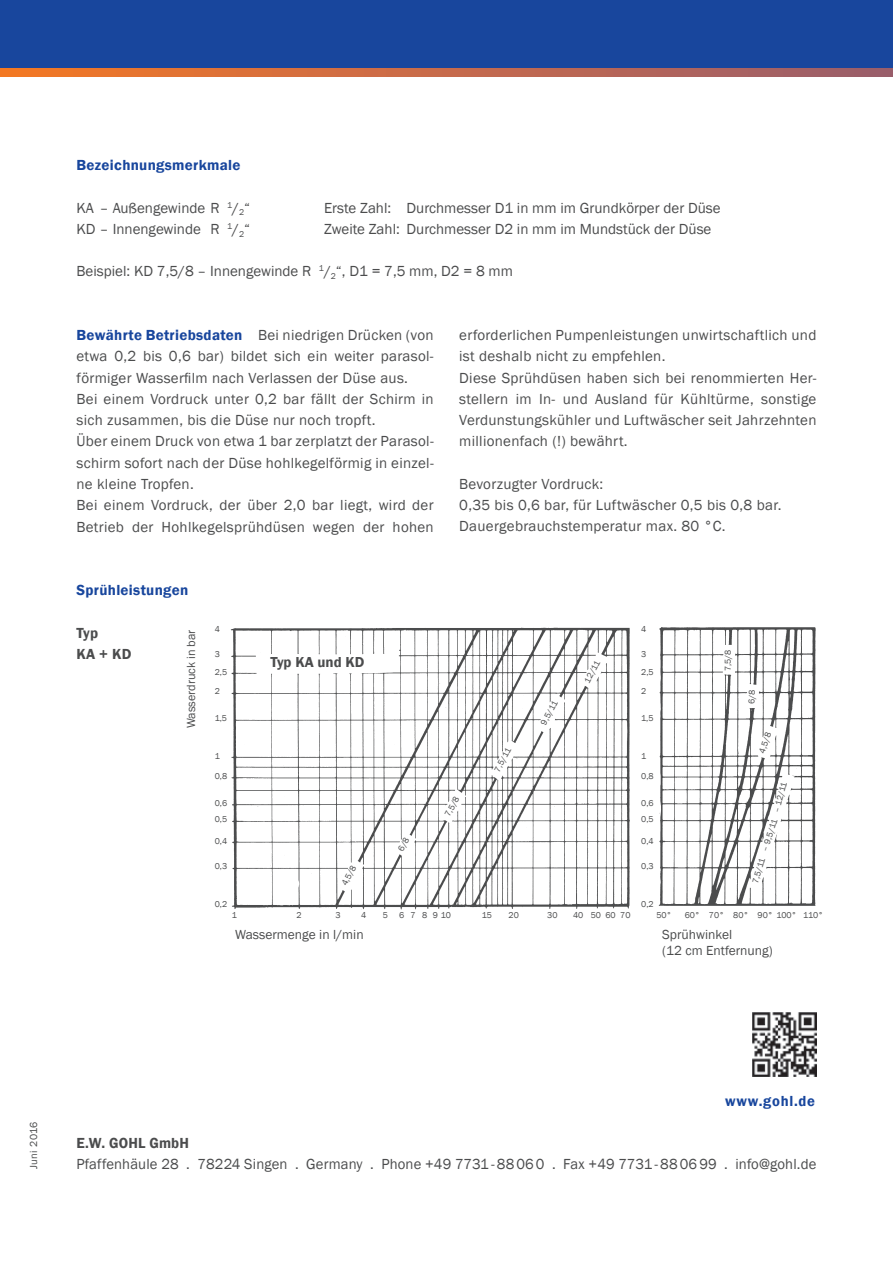
<style>
.page{position:relative;width:893px;height:1263px;background:#fff}
.page>*{position:absolute;margin:0;border:0;box-sizing:border-box;transform-origin:0 0}
.t1{font:15px/21.3px "Franklin Gothic";letter-spacing:.02em;color:#4b4c4d}
.t2{font:15px "Franklin Gothic";color:#4b4c4d}
.t3{font:600 15px "Franklin Gothic";letter-spacing:.02em;color:#18469d}
.t4{font:600 15px/21.3px "Franklin Gothic";letter-spacing:.01em;color:#4b4c4d}
.t5{font:600 15px "Franklin Gothic";letter-spacing:.05em;color:#18469d}
.t6{font:600 14.85px "Franklin Gothic";color:#4b4c4d}
.t7{font:13.5px/16.2px "Franklin Gothic";color:#4b4c4d}
.t8{font:12.15px "Franklin Gothic";color:#4b4c4d}
.t9{font:10.5px "Franklin Gothic";letter-spacing:.04em;color:#4b4c4d}
.t10{font:8.85px "Franklin Gothic";color:#4b4c4d}
.t11{font:8.7px/17.2px "Franklin Gothic";color:#4b4c4d}
.s1{font-weight:600;color:#18469d}
</style>
<div class="page">
<div style="left:0;top:51px;width:893px;height:26px;background:linear-gradient(to right,#f47825,#995d6e)"></div>
<div style="left:0;top:0;width:893px;height:68px;background:#18469d"></div>
<img style="left:753px;top:1012px;width:63px;height:64px">
<img style="left:230px;top:627px;width:586px;height:283px">
<svg style="left:398px;top:837px;width:12px;height:14px"></svg>
<svg style="left:749px;top:690px;width:7px;height:13px"></svg>
<p class="t3" style="left:77px;top:156px;width:165px">Bezeichnungsmerkmale</p>
<p class="t2" style="left:77px;top:198px;width:175px">KA – Außengewinde R <sup>1</sup>/<sub>2</sub>“</p>
<p class="t2" style="left:324px;top:198px;width:398px">Erste Zahl: Durchmesser D1 in mm im Grundkörper der Düse</p>
<p class="t2" style="left:77px;top:220px;width:175px">KD – Innengewinde R <sup>1</sup>/<sub>2</sub>“</p>
<p class="t2" style="left:324px;top:220px;width:389px">Zweite Zahl: Durchmesser D2 in mm im Mundstück der Düse</p>
<p class="t2" style="left:77px;top:262px;width:438px">Beispiel: KD 7,5/8 – Innengewinde R <sup>1</sup>/<sub>2</sub>“, D1 = 7,5 mm, D2 = 8 mm</p>
<p class="t1" style="left:77px;top:325px;width:359px"><span class="s1">Bewährte Betriebsdaten</span> Bei niedrigen Drücken (von etwa 0,2 bis 0,6 bar) bildet sich ein weiter parasol&shy;förmiger Wasserfilm nach Verlassen der Düse aus.<br>Bei einem Vordruck unter 0,2 bar fällt der Schirm in sich zusammen, bis die Düse nur noch tropft.<br>Über einem Druck von etwa 1 bar zerplatzt der Parasol&shy;schirm sofort nach der Düse hohlkegelförmig in einzel&shy;ne kleine Tropfen.<br>Bei einem Vordruck, der über 2,0 bar liegt, wird der Betrieb der Hohlkegelsprühdüsen wegen der hohen</p>
<p class="t1" style="left:459px;top:325px;width:359px">erforderlichen Pumpenleistungen unwirtschaftlich und ist deshalb nicht zu empfehlen.<br>Diese Sprühdüsen haben sich bei renommierten Her&shy;stellern im In- und Ausland für Kühltürme, sonstige Verdunstungskühler und Luftwäscher seit Jahrzehnten millionenfach (!) bewährt.</p>
<p class="t1" style="left:459px;top:474px;width:324px">Bevorzugter Vordruck:<br>0,35 bis 0,6 bar, für Luftwäscher 0,5 bis 0,8 bar.<br>Dauergebrauchstemperatur max. 80 °C.</p>
<p class="t3" style="left:77px;top:581px;width:113px">Sprühleistungen</p>
<p class="t4" style="left:77px;top:622px;width:56px">Typ<br>KA + KD</p>
<p class="t8" style="left:184px;top:728px;width:100px;rotate:-90deg">Wasserdruck in bar</p>
<p class="t11" style="left:215px;top:621px;width:7px">4</p>
<p class="t11" style="left:215px;top:646px;width:14px">3<br>2,5</p>
<p class="t11" style="left:215px;top:683px;width:7px">2</p>
<p class="t11" style="left:215px;top:710px;width:14px">1,5</p>
<p class="t11" style="left:215px;top:747px;width:7px">1</p>
<p class="t11" style="left:215px;top:767px;width:14px">0,8</p>
<p class="t11" style="left:215px;top:795px;width:14px;line-height:15.9px">0,6<br>0,5</p>
<p class="t11" style="left:215px;top:832px;width:14px">0,4</p>
<p class="t11" style="left:215px;top:858px;width:14px">0,3</p>
<p class="t11" style="left:215px;top:896px;width:14px">0,2</p>
<p class="t6" style="left:270px;top:653px;width:95px">Typ KA und KD</p>
<p class="t11" style="left:336px;top:881px;width:23px;rotate:-62deg">4,5/8</p>
<p class="t11" style="left:440px;top:812px;width:23px;rotate:-62deg">7,5/8</p>
<p class="t11" style="left:489px;top:767px;width:28px;rotate:-62deg">7,5/11</p>
<p class="t11" style="left:536px;top:720px;width:28px;rotate:-62deg">9,5/11</p>
<p class="t11" style="left:641px;top:621px;width:7px">4</p>
<p class="t11" style="left:641px;top:646px;width:14px">3<br>2,5</p>
<p class="t11" style="left:641px;top:683px;width:7px">2</p>
<p class="t11" style="left:641px;top:710px;width:14px">1,5</p>
<p class="t11" style="left:641px;top:747px;width:7px">1</p>
<p class="t11" style="left:641px;top:767px;width:14px">0,8</p>
<p class="t11" style="left:641px;top:795px;width:14px;line-height:15.9px">0,6<br>0,5</p>
<p class="t11" style="left:641px;top:832px;width:14px">0,4</p>
<p class="t11" style="left:641px;top:858px;width:14px">0,3</p>
<p class="t11" style="left:641px;top:896px;width:14px">0,2</p>
<p class="t11" style="left:579px;top:678px;width:26px;rotate:-62deg">12/11</p>
<p class="t11" style="left:719px;top:671px;width:23px;rotate:-90deg">7,5/8</p>
<p class="t10" style="left:756px;top:751px;width:23px;rotate:-72deg">4,5/8</p>
<p class="t10" style="left:771px;top:811px;width:33px;rotate:-75deg">– 12/11</p>
<p class="t10" style="left:759px;top:849px;width:35px;rotate:-72deg">– 9,5/11</p>
<p class="t10" style="left:750px;top:881px;width:28px;rotate:-73deg">7,5/11</p>
<p class="t11" style="left:232px;top:907px;width:7px">1</p>
<p class="t11" style="left:297px;top:907px;width:7px">2</p>
<p class="t11" style="left:335px;top:907px;width:7px">3</p>
<p class="t11" style="left:361px;top:907px;width:7px">4</p>
<p class="t11" style="left:383px;top:907px;width:7px">5</p>
<p class="t11" style="left:399px;top:907px;width:53px">678910</p>
<p class="t11" style="left:482px;top:907px;width:12px">15</p>
<p class="t11" style="left:508px;top:907px;width:12px">20</p>
<p class="t11" style="left:547px;top:907px;width:12px">30</p>
<p class="t11" style="left:573px;top:907px;width:59px">40 50 60 70</p>
<p class="t11" style="left:656px;top:907px;width:17px">50°</p>
<p class="t11" style="left:685px;top:907px;width:140px">60° 70° 80° 90° 100° 110°</p>
<p class="t7" style="left:235px;top:926px;width:130px">Wassermenge in l/min</p>
<p class="t7" style="left:662px;top:926px;width:112px">Sprühwinkel<br>(12 cm Entfernung)</p>
<p class="t9" style="left:27px;top:1169px;width:49px;rotate:-90deg">Juni 2016</p>
<p class="t5" style="left:725px;top:1091px;width:92px">www.gohl.de</p>
<p class="t4" style="left:77px;top:1133px;width:114px">E.W. GOHL GmbH</p>
<p class="t1" style="left:77px;top:1154px;width:741px">Pfaffenhäule 28 . 78224 Singen . Germany . Phone +49 7731 - 88060 . Fax +49 7731 - 880699 . info@gohl.de</p>
</div>
